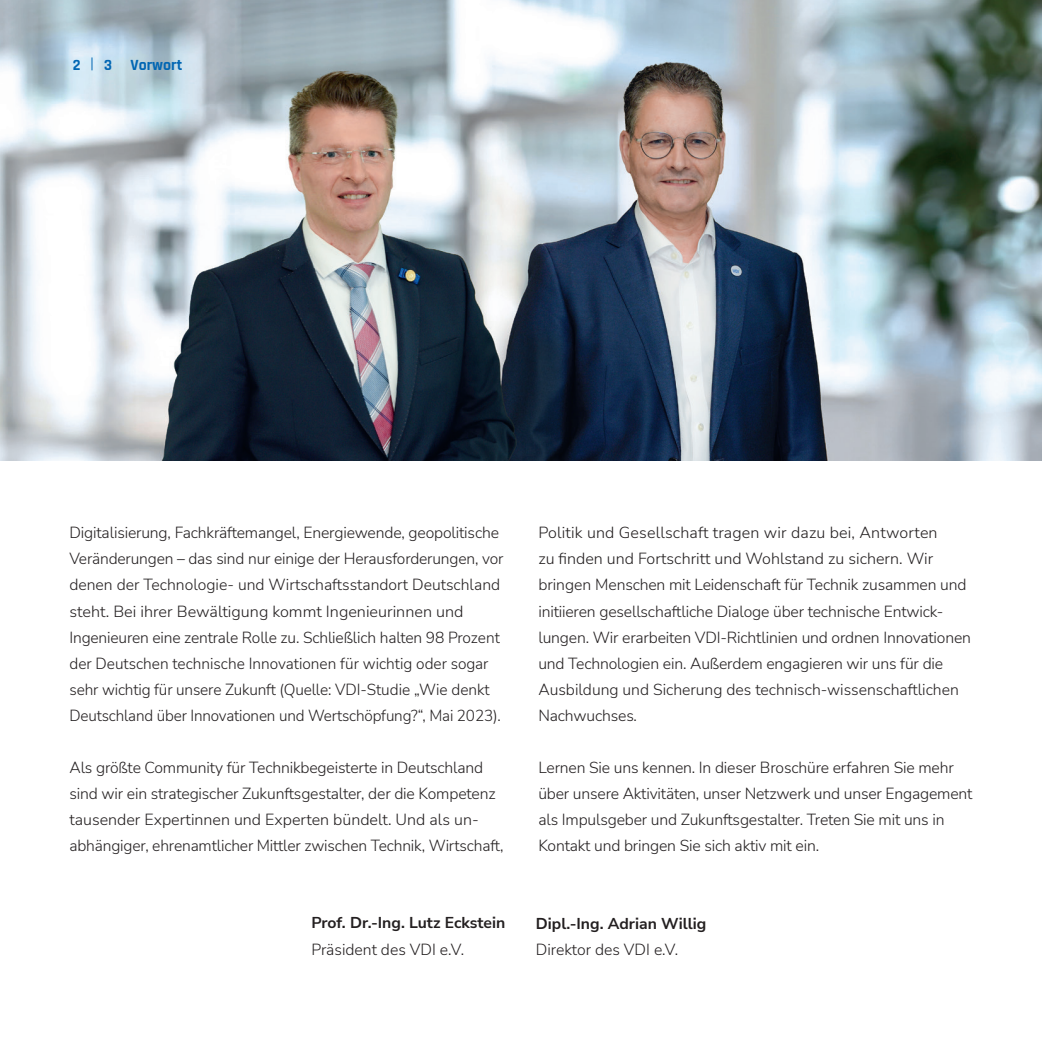
<style>
.page{position:relative;width:1042px;height:1042px;background:#fff}
.page>*{position:absolute;margin:0;border:0;box-sizing:border-box;transform-origin:0 0}
.t1{font:300 15.75px/26.1px "Nunito Sans";letter-spacing:-.01em;color:#231f20}
.t2{font:700 15.75px "Nunito Sans";color:#231f20}
.t3{font:700 15.75px "Rajdhani";color:#0166b3}
</style>
<div class="page">
<img style="left:0;top:0;width:1042px;height:460px">
<svg style="left:92px;top:57px;width:1px;height:13px"></svg>
<p class="t3" style="left:73px;top:55px;width:9px">2</p>
<p class="t3" style="left:130px;top:55px;width:53px">Vorwort</p>
<p class="t3" style="left:104px;top:55px;width:10px">3</p>
<p class="t1" style="left:69px;top:519px;width:435px">Digitalisierung, Fachkräftemangel, Energiewende, geopolitische Veränderungen – das sind nur einige der Herausforderungen, vor denen der Technologie- und Wirtschaftsstandort Deutschland steht. Bei ihrer Bewältigung kommt Ingenieurinnen und Ingenieuren eine zentrale Rolle zu. Schließlich halten 98 Prozent der Deutschen technische Innovationen für wichtig oder sogar sehr wichtig für unsere Zukunft (Quelle: VDI-Studie „Wie denkt Deutschland über Innovationen und Wertschöpfung?“, Mai 2023).</p>
<p class="t1" style="left:69px;top:754px;width:436px">Als größte Community für Technikbegeisterte in Deutschland sind wir ein strategischer Zukunftsgestalter, der die Kompetenz tausender Expertinnen und Experten bündelt. Und als un&shy;abhängiger, ehrenamtlicher Mittler zwischen Technik, Wirtschaft,</p>
<p class="t2" style="left:311px;top:911px;width:195px">Prof. Dr.-Ing. Lutz Eckstein</p>
<p class="t1" style="left:311px;top:936px;width:154px">Präsident des VDI e.V.</p>
<p class="t1" style="left:538px;top:519px;width:434px">Politik und Gesellschaft tragen wir dazu bei, Antworten<br>zu finden und Fortschritt und Wohlstand zu sichern. Wir bringen Menschen mit Leidenschaft für Technik zusammen und initiieren gesellschaftliche Dialoge über technische Entwick&shy;lungen. Wir erarbeiten VDI-Richtlinien und ordnen Innovationen und Technologien ein. Außerdem engagieren wir uns für die Ausbildung und Sicherung des technisch-wissenschaftlichen Nachwuchses.</p>
<p class="t1" style="left:538px;top:754px;width:436px">Lernen Sie uns kennen. In dieser Broschüre erfahren Sie mehr über unsere Aktivitäten, unser Netzwerk und unser Engagement als Impulsgeber und Zukunftsgestalter. Treten Sie mit uns in Kontakt und bringen Sie sich aktiv mit ein.</p>
<p class="t2" style="left:536px;top:912px;width:172px">Dipl.-Ing. Adrian Willig</p>
<p class="t1" style="left:536px;top:936px;width:144px">Direktor des VDI e.V.</p>
</div>
